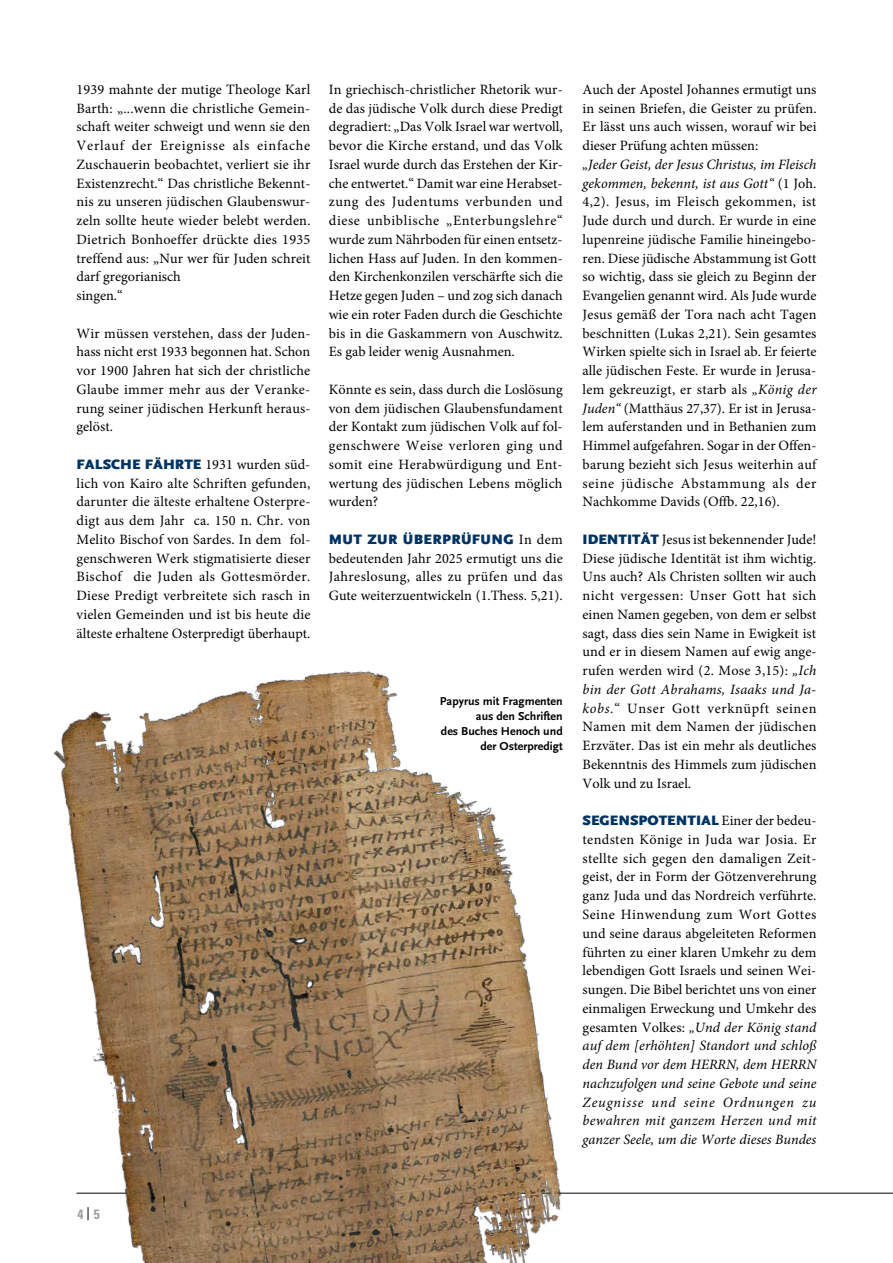
<style>
.page{position:relative;width:893px;height:1263px;background:#fff}
.page>*{position:absolute;margin:0;border:0;box-sizing:border-box;transform-origin:0 0}
.t1{font:14.25px/18.8px "Minion Pro";letter-spacing:.005em;color:#000;text-align:justify}
.t2{font:900 14.25px "Scala Sans";letter-spacing:.01em;color:#003361}
.t3{font:700 condensed 13.5px "Univers";color:#9d9d9c}
.t4{font:700 12px/15px "Scala Sans";color:#000;text-align:right}
.s1{font-family:"Scala Sans";font-weight:900;color:#003361}
.s2{font-family:"Minion Pro";font-weight:400;color:#000}
.s3{font-style:italic}
.s4{font-family:"Scala Sans";font-weight:400;font-stretch:normal;color:#000}
</style>
<div class="page">
<hr style="left:77px;top:1193px;width:816px;height:1px;background:#000">
<img style="left:53px;top:671px;width:554px;height:592px">
<p class="t1" style="left:77px;top:80px;width:236px;text-align:left">1939 mahnte der mutige Theologe Karl Barth: „...wenn die christliche Gemein&shy;schaft weiter schweigt und wenn sie den Verlauf der Ereignisse als einfache Zuschauerin beobachtet, verliert sie ihr Existenzrecht.“ Das christliche Bekennt&shy;nis zu unseren jüdischen Glaubenswur&shy;zeln sollte heute wieder belebt werden.<br>Dietrich Bonhoeffer drückte dies 1935 treffend aus: „Nur wer für Juden schreit darf gregorianisch<br>singen.“</p>
<p class="t1" style="left:77px;top:324px;width:235px">Wir müssen verstehen, dass der Juden&shy;hass nicht erst 1933 begonnen hat. Schon vor 1900 Jahren hat sich der christliche Glaube immer mehr aus der Veranke&shy;rung seiner jüdischen Herkunft heraus&shy;gelöst.</p>
<p class="t1" style="left:77px;top:455px;width:235px"><span class="s1">FALSCHE FÄHRTE</span> 1931 wurden süd&shy;lich von Kairo alte Schriften gefunden, darunter die älteste erhaltene Osterpre&shy;digt aus dem Jahr ca. 150 n. Chr. von Melito Bischof von Sardes. In dem fol&shy;genschweren Werk stigmatisierte dieser Bischof die Juden als Gottesmörder.<br>Diese Predigt verbreitete sich rasch in vielen Gemeinden und ist bis heute die älteste erhaltene Osterpredigt überhaupt.</p>
<p class="t1" style="left:329px;top:80px;width:235px">In griechisch-christlicher Rhetorik wur&shy;de das jüdische Volk durch diese Predigt degradiert: „Das Volk Israel war wertvoll, bevor die Kirche erstand, und das Volk Israel wurde durch das Erstehen der Kir&shy;che entwertet.“ Damit war eine Herabset&shy;zung des Judentums verbunden und diese unbiblische „Enterbungslehre“ wurde zum Nährboden für einen entsetz&shy;lichen Hass auf Juden. In den kommen&shy;den Kirchenkonzilen verschärfte sich die Hetze gegen Juden – und zog sich danach wie ein roter Faden durch die Geschichte bis in die Gaskammern von Auschwitz.<br>Es gab leider wenig Ausnahmen.</p>
<p class="t1" style="left:329px;top:380px;width:235px">Könnte es sein, dass durch die Loslösung von dem jüdischen Glaubensfundament der Kontakt zum jüdischen Volk auf fol&shy;genschwere Weise verloren ging und somit eine Herabwürdigung und Ent&shy;wertung des jüdischen Lebens möglich wurden?</p>
<p class="t2" style="left:329px;top:531px;width:235px">MUT ZUR ÜBERPRÜFUNG <span class="s2">In dem</span></p>
<p class="t1" style="left:329px;top:549px;width:235px">bedeutenden Jahr 2025 ermutigt uns die Jahreslosung, alles zu prüfen und das Gute weiterzuentwickeln (1.Thess. 5,21).</p>
<p class="t4" style="left:440px;top:694px;width:124px">Papyrus mit Fragmenten aus den Schriften<br>des Buches Henoch und der Osterpredigt</p>
<p class="t1" style="left:583px;top:80px;width:236px">Auch der Apostel Johannes ermutigt uns in seinen Briefen, die Geister zu prüfen.<br>Er lässt uns auch wissen, worauf wir bei dieser Prüfung achten müssen:</p>
<p class="t1" style="left:583px;top:155px;width:235px"><span class="s3">„Jeder Geist, der Jesus Christus, im Fleisch gekommen, bekennt, ist aus Gott“</span> (1 Joh.<br>4,2). Jesus, im Fleisch gekommen, ist Jude durch und durch. Er wurde in eine lupenreine jüdische Familie hineingebo&shy;ren. Diese jüdische Abstammung ist Gott so wichtig, dass sie gleich zu Beginn der Evangelien genannt wird. Als Jude wurde Jesus gemäß der Tora nach acht Tagen beschnitten (Lukas 2,21). Sein gesamtes Wirken spielte sich in Israel ab. Er feierte alle jüdischen Feste. Er wurde in Jerusa&shy;lem gekreuzigt, er starb als <span class="s3">„König der Juden“</span> (Matthäus 27,37). Er ist in Jerusa&shy;lem auferstanden und in Bethanien zum Himmel aufgefahren. Sogar in der Offen&shy;barung bezieht sich Jesus weiterhin auf seine jüdische Abstammung als der Nachkomme Davids (Offb. 22,16).</p>
<p class="t1" style="left:583px;top:530px;width:235px"><span class="s1">IDENTITÄT</span> Jesus ist bekennender Jude!<br>Diese jüdische Identität ist ihm wichtig.<br>Uns auch? Als Christen sollten wir auch nicht vergessen: Unser Gott hat sich einen Namen gegeben, von dem er selbst sagt, dass dies sein Name in Ewigkeit ist und er in diesem Namen auf ewig ange&shy;rufen werden wird (2. Mose 3,15): <span class="s3">„Ich bin der Gott Abrahams, Isaaks und Ja&shy;kobs.</span>“ Unser Gott verknüpft seinen Namen mit dem Namen der jüdischen Erzväter. Das ist ein mehr als deutliches Bekenntnis des Himmels zum jüdischen Volk und zu Israel.</p>
<p class="t2" style="left:583px;top:813px;width:235px">SEGENSPOTENTIAL <span class="s2">Einer der bedeu-</span></p>
<p class="t1" style="left:583px;top:830px;width:235px">tendsten Könige in Juda war Josia. Er stellte sich gegen den damaligen Zeit&shy;geist, der in Form der Götzenverehrung ganz Juda und das Nordreich verführte.<br>Seine Hinwendung zum Wort Gottes und seine daraus abgeleiteten Reformen führten zu einer klaren Umkehr zu dem lebendigen Gott Israels und seinen Wei&shy;sungen. Die Bibel berichtet uns von einer einmaligen Erweckung und Umkehr des gesamten Volkes: <span class="s3">„Und der König stand auf dem [erhöhten] Standort und schloß den Bund vor dem HERRN, dem HERRN nachzufolgen und seine Gebote und seine Zeugnisse und seine Ordnungen zu bewahren mit ganzem Herzen und mit ganzer Seele, um die Worte dieses Bundes</span></p>
<p class="t3" style="left:78px;top:1206px;width:24px">4<span class="s4">|</span>5</p>
</div>
